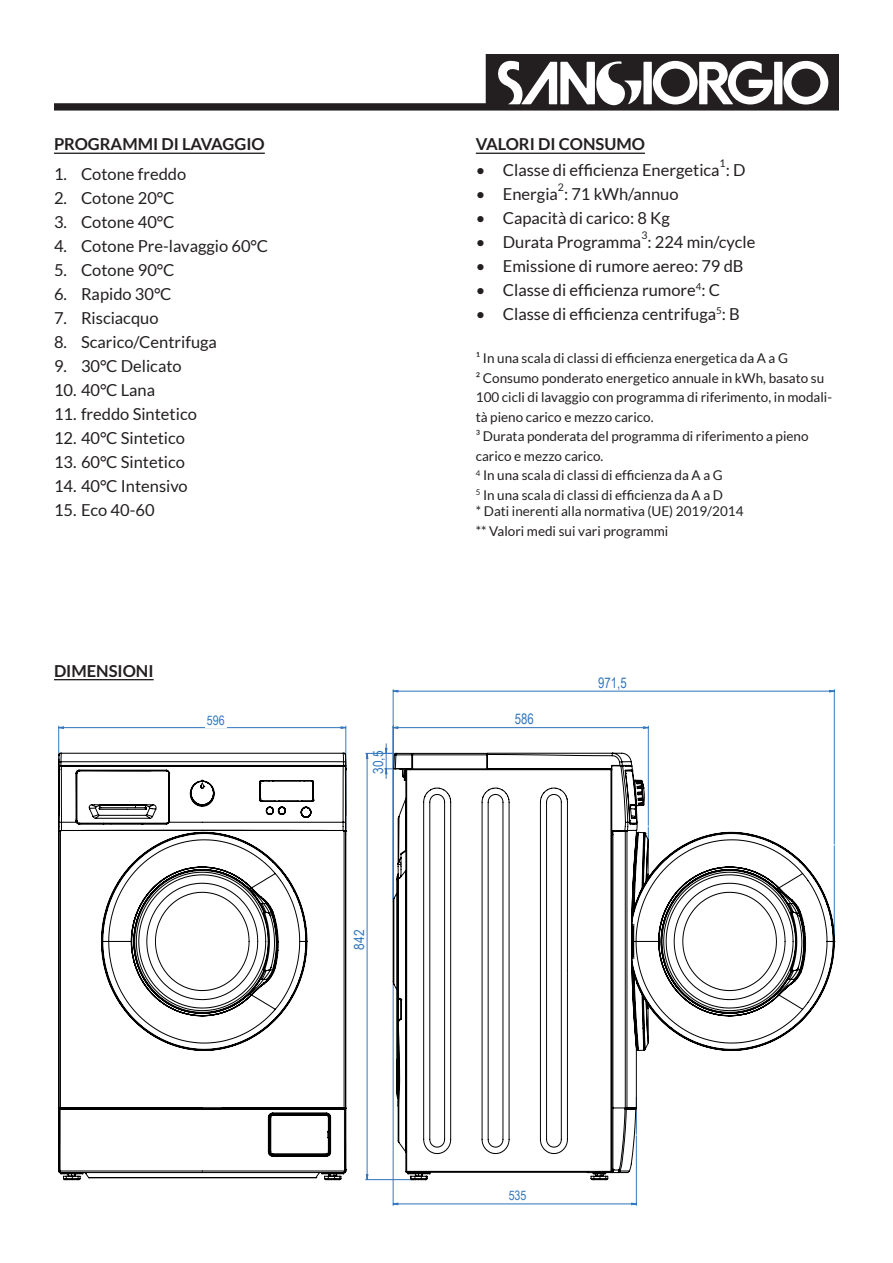
<style>
.page{position:relative;width:893px;height:1263px;background:#fff}
.page>*{position:absolute;margin:0;border:0;box-sizing:border-box;transform-origin:0 0}
.t1{font:16.5px "Lato";color:#231f20}
.t2{font:700 16.5px "Lato";color:#231f20}
.t3{font:14.55px "Arial Narrow";color:#3276bc;scale:.95 1}
.t4{font:13.95px "Arial Narrow";color:#3276bc;scale:1.05 1}
.t5{font:13.5px/19.5px "Lato";color:#231f20}
.t6{font:13.05px "Arial Narrow";color:#3476bc}
.t7{font:10.5px "Lato";color:#231f20}
</style>
<div class="page">
<svg style="left:54px;top:54px;width:785px;height:57px"></svg>
<hr style="left:54px;top:153px;width:211px;height:1px;background:#231f20">
<hr style="left:476px;top:153px;width:169px;height:1px;background:#231f20">
<hr style="left:834px;top:690px;width:1px;height:154px;background:#3276bc">
<hr style="left:345px;top:726px;width:1px;height:103px;background:#3276bc">
<hr style="left:58px;top:726px;width:1px;height:103px;background:#3276bc">
<svg style="left:393px;top:690px;width:441px;height:515px"></svg>
<svg style="left:58px;top:726px;width:289px;height:3px"></svg>
<svg style="left:366px;top:744px;width:28px;height:436px"></svg>
<svg style="left:58px;top:752px;width:289px;height:429px"></svg>
<svg style="left:326px;top:1114px;width:4px;height:4px"></svg>
<svg style="left:85px;top:1172px;width:5px;height:6px"></svg>
<svg style="left:392px;top:752px;width:443px;height:429px"></svg>
<hr style="left:54px;top:679px;width:100px;height:1px;background:#231f20">
<div style="left:206px;top:712px;width:21px;height:16px;background:#fff"></div>
<div style="left:507px;top:1187px;width:21px;height:16px;background:#fff"></div>
<p class="t2" style="left:54px;top:135px;width:212px">PROGRAMMI DI LAVAGGIO</p>
<p class="t2" style="left:476px;top:135px;width:171px">VALORI DI CONSUMO</p>
<p class="t1" style="left:476px;top:160px;width:271px">• Classe di efficienza Energetica : D</p>
<p class="t7" style="left:720px;top:157px;width:8px">1</p>
<p class="t1" style="left:54px;top:164px;width:134px">1. Cotone freddo</p>
<p class="t1" style="left:54px;top:188px;width:122px">2. Cotone 20°C</p>
<p class="t1" style="left:54px;top:212px;width:122px">3. Cotone 40°C</p>
<p class="t1" style="left:54px;top:236px;width:216px">4. Cotone Pre-lavaggio 60°C</p>
<p class="t1" style="left:54px;top:260px;width:122px">5. Cotone 90°C</p>
<p class="t1" style="left:54px;top:284px;width:119px">6. Rapido 30°C</p>
<p class="t1" style="left:54px;top:308px;width:106px">7. Risciacquo</p>
<p class="t1" style="left:54px;top:332px;width:164px">8. Scarico/Centrifuga</p>
<p class="t1" style="left:54px;top:356px;width:129px">9. 30°C Delicato</p>
<p class="t1" style="left:54px;top:380px;width:103px">10. 40°C Lana</p>
<p class="t1" style="left:54px;top:404px;width:144px">11. freddo Sintetico</p>
<p class="t1" style="left:54px;top:428px;width:132px">12. 40°C Sintetico</p>
<p class="t1" style="left:54px;top:452px;width:132px">13. 60°C Sintetico</p>
<p class="t1" style="left:54px;top:476px;width:135px">14. 40°C Intensivo</p>
<p class="t1" style="left:54px;top:500px;width:102px">15. Eco 40-60</p>
<p class="t7" style="left:558px;top:181px;width:8px">2</p>
<p class="t1" style="left:476px;top:208px;width:195px">• Capacità di carico: 8 Kg</p>
<p class="t1" style="left:476px;top:232px;width:281px">• Durata Programma : 224 min/cycle</p>
<p class="t1" style="left:476px;top:184px;width:204px">• Energia : 71 kWh/annuo</p>
<p class="t7" style="left:641px;top:229px;width:8px">3</p>
<p class="t1" style="left:476px;top:256px;width:269px">• Emissione di rumore aereo: 79 dB</p>
<p class="t1" style="left:476px;top:280px;width:246px">• Classe di efficienza rumore<sup>4</sup>: C</p>
<p class="t1" style="left:476px;top:304px;width:265px">• Classe di efficienza centrifuga<sup>5</sup>: B</p>
<p class="t5" style="left:476px;top:348px;width:314px">¹ In una scala di classi di efficienza energetica da A a G</p>
<p class="t5" style="left:476px;top:368px;width:358px">² Consumo ponderato energetico annuale in kWh, basato su<br>100 cicli di lavaggio con programma di riferimento, in modali&shy;tà pieno carico e mezzo carico.</p>
<p class="t5" style="left:476px;top:426px;width:334px">³ Durata ponderata del programma di riferimento a pieno carico e mezzo carico.</p>
<p class="t5" style="left:476px;top:465px;width:248px"><sup>4</sup> In una scala di classi di efficienza da A a G</p>
<p class="t5" style="left:476px;top:485px;width:249px"><sup>5</sup> In una scala di classi di efficienza da A a D</p>
<p class="t5" style="left:476px;top:501px;width:269px">* Dati inerenti alla normativa (UE) 2019/2014</p>
<p class="t5" style="left:476px;top:522px;width:194px">** Valori medi sui vari programmi</p>
<p class="t2" style="left:54px;top:661px;width:101px">DIMENSIONI</p>
<p class="t3" style="left:206px;top:708px;width:22px">595</p>
<p class="t6" style="left:207px;top:711px;width:19px">596</p>
<p class="t4" style="left:368px;top:774px;width:24px;rotate:-90deg">30,5</p>
<p class="t4" style="left:349px;top:950px;width:21px;rotate:-90deg">842</p>
<p class="t3" style="left:515px;top:708px;width:22px">586</p>
<p class="t3" style="left:598px;top:672px;width:32px">971,5</p>
<p class="t3" style="left:508px;top:1185px;width:22px">561</p>
<p class="t6" style="left:509px;top:1186px;width:19px">535</p>
</div>
